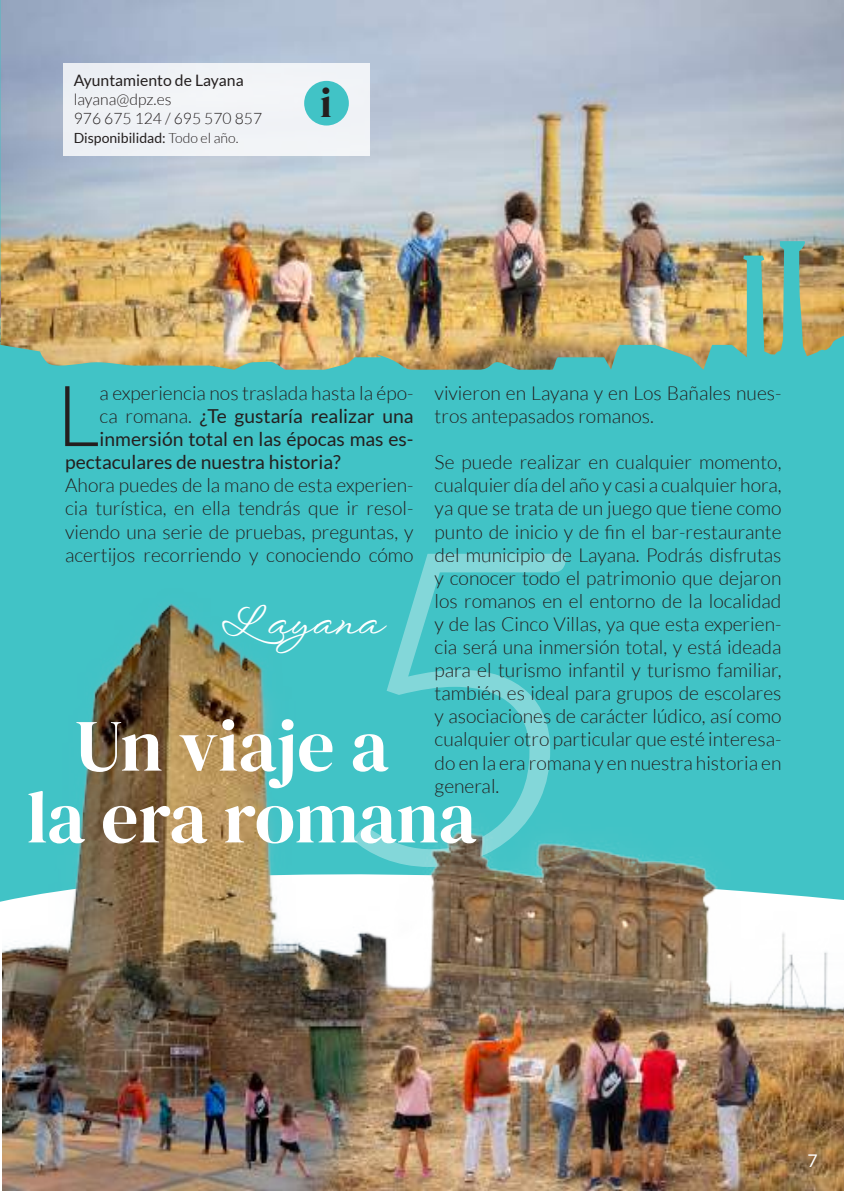
<style>
.page{position:relative;width:844px;height:1191px;background:#fff}
.page>*{position:absolute;margin:0;border:0;box-sizing:border-box;transform-origin:0 0}
.t1{font:italic 300 437.5px "Lato";color:#fff}
.t2{font:300 84.52px "Lato";color:#241f1f}
.t3{font:73.5px/71.8px "DM Serif Display";color:#fff;text-align:center}
.t4{font:500 42px "Wind Song";letter-spacing:-.005em;color:#fff}
.t5{font:42px "DM Serif Display";color:#241f1f}
.t6{font:300 19.25px/23.1px "Lato";color:#241f1f;text-align:justify}
.t7{font:19.25px "Lato";color:#241f1f}
.t8{font:17.5px "Lato";color:#fff}
.t9{font:300 15.75px/18.9px "Lato";color:#241f1f}
.t10{font:15.75px "Lato";color:#241f1f}
.t11{font:14px "Lato";color:#241f1f}
.s1{font-weight:300}
</style>
<div class="page">
<img style="left:1px;top:0;width:842px;height:241px">
<img style="left:0;top:241px;width:843px;height:661px">
<img style="left:2px;top:563px;width:841px;height:628px">
<hr style="left:0;top:0;width:1px;height:824px;background:#41c3c6">
<img style="left:0;top:290px;width:1px;height:53px">
<div style="left:63px;top:63px;width:306px;height:93px;background:#f0f3f6"></div>
<div style="left:304px;top:81px;width:45px;height:44px;background:#41c3c6;border-radius:50%"></div>
<p class="t10" style="left:74px;top:71px;width:171px">Ayuntamiento de Layana</p>
<p class="t9" style="left:74px;top:90px;width:190px">layana@dpz.es<br>976 675 124 / 695 570 857</p>
<h3 class="t5" style="left:320px;top:79px;width:13px">i</h3>
<p class="t11" style="left:74px;top:130px;width:166px">Disponibilidad: <span class="s1">Todo el año.</span></p>
<h2 class="t2" style="left:56px;top:370px;width:45px">L</h2>
<p class="t6" style="left:100px;top:381px;width:315px">a experiencia nos traslada hasta la épo-</p>
<p class="t6" style="left:434px;top:381px;width:348px">vivieron en Layana y en Los Bañales nues&shy;tros antepasados romanos.</p>
<p class="t6" style="left:434px;top:451px;width:348px">Se puede realizar en cualquier momento, cualquier día del año y casi a cualquier hora, ya que se trata de un juego que tiene como punto de inicio y de fin el bar-restaurante del municipio de Layana. Podrás disfrutas y conocer todo el patrimonio que dejaron los romanos en el entorno de la localidad y de las Cinco Villas, ya que esta experien&shy;cia será una inmersión total, y está ideada para el turismo infantil y turismo familiar, también es ideal para grupos de escolares y asociaciones de carácter lúdico, así como cualquier otro particular que esté interesa&shy;do en la era romana y en nuestra historia en general.</p>
<p class="t7" style="left:100px;top:405px;width:315px"><span class="s1">ca romana.</span> ¿Te gustaría realizar una</p>
<p class="t7" style="left:100px;top:428px;width:315px">inmersión total en las épocas mas es-</p>
<p class="t7" style="left:65px;top:451px;width:277px">pectaculares de nuestra historia?</p>
<p class="t6" style="left:65px;top:474px;width:350px">Ahora puedes de la mano de esta experien&shy;cia turística, en ella tendrás que ir resol&shy;viendo una serie de pruebas, preguntas, y acertijos recorriendo y conociendo cómo</p>
<h1 class="t1" style="left:330px;top:472px;width:255px">5</h1>
<h3 class="t4" style="left:222px;top:594px;width:157px">Layana</h3>
<h3 class="t3" style="left:27px;top:711px;width:451px">Un viaje a<br>la era romana</h3>
<p class="t8" style="left:807px;top:1150px;width:12px">7</p>
</div>
